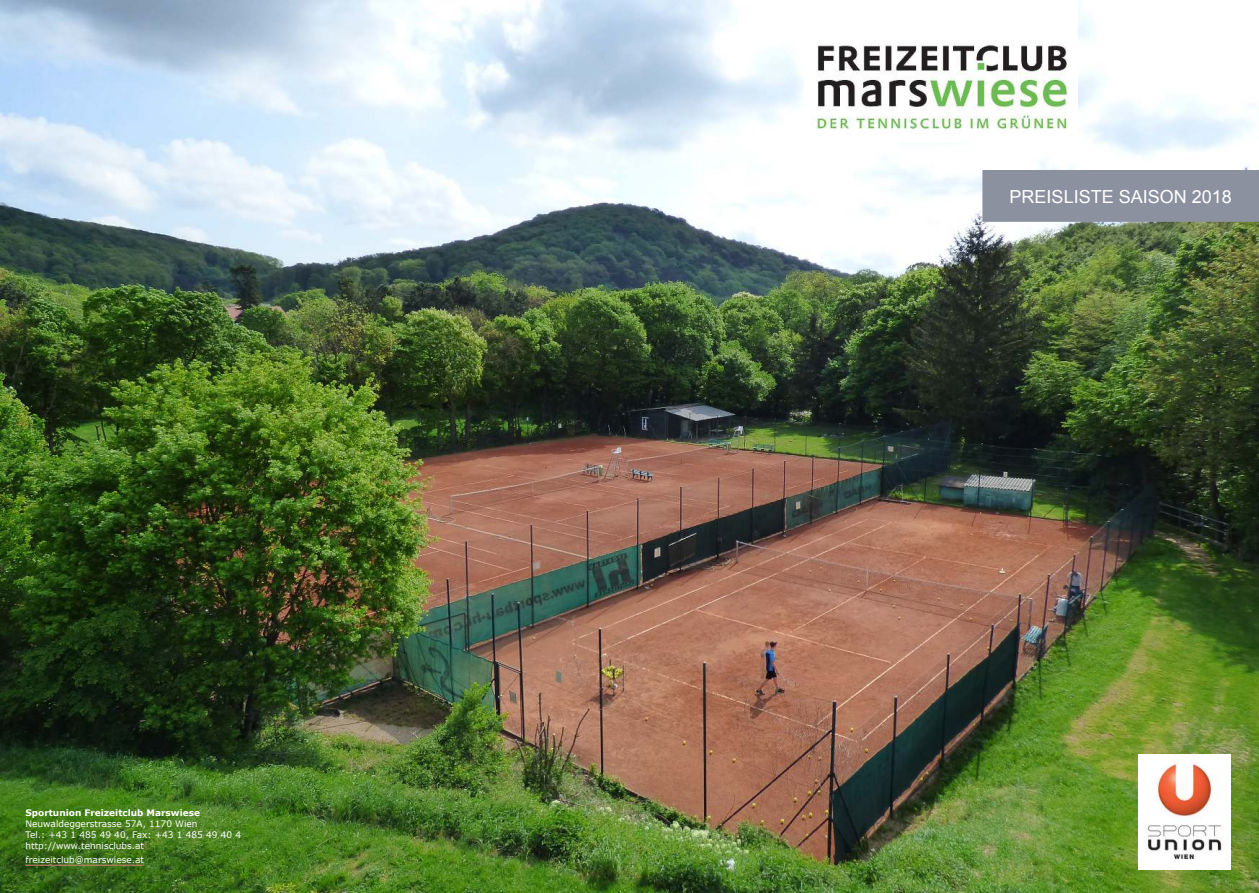
<style>
.page{position:relative;width:1259px;height:893px;background:#fff}
.page>*{position:absolute;margin:0;border:0;box-sizing:border-box;transform-origin:0 0}
.t1{font:18px "Arial";color:#fff}
.t2{font:9px/10.8px "Verdana";color:#fff}
.t3{font:700 9px "Verdana";color:#fff}
</style>
<div class="page">
<img style="left:0;top:0;width:1259px;height:893px">
<div style="left:983px;top:171px;width:275px;height:50px;background:#8c919f"></div>
<div style="left:982px;top:170px;width:277px;height:52px;border:2px solid #8c919f"></div>
<hr style="left:26px;top:865px;width:118px;height:1px;background:#d58176">
<div style="left:804px;top:0;width:273px;height:142px;background:#fff"></div>
<img style="left:811px;top:44px;width:258px;height:86px">
<img style="left:1138px;top:754px;width:92px;height:115px">
<p class="t3" style="left:26px;top:809px;width:176px">Sportunion Freizeitclub Marswiese</p>
<p class="t2" style="left:26px;top:819px;width:217px">Neuwaldeggerstrasse 57A, 1170 Wien<br>Tel.: +43 1 485 49 40, Fax: +43 1 485 49 40 4 http://www.tennisclubs.at</p>
<p class="t2" style="left:26px;top:855px;width:120px">freizeitclub@marswiese.at</p>
<h1 class="t1" style="left:1009px;top:189px;width:224px">PREISLISTE SAISON 2018</h1>
</div>
